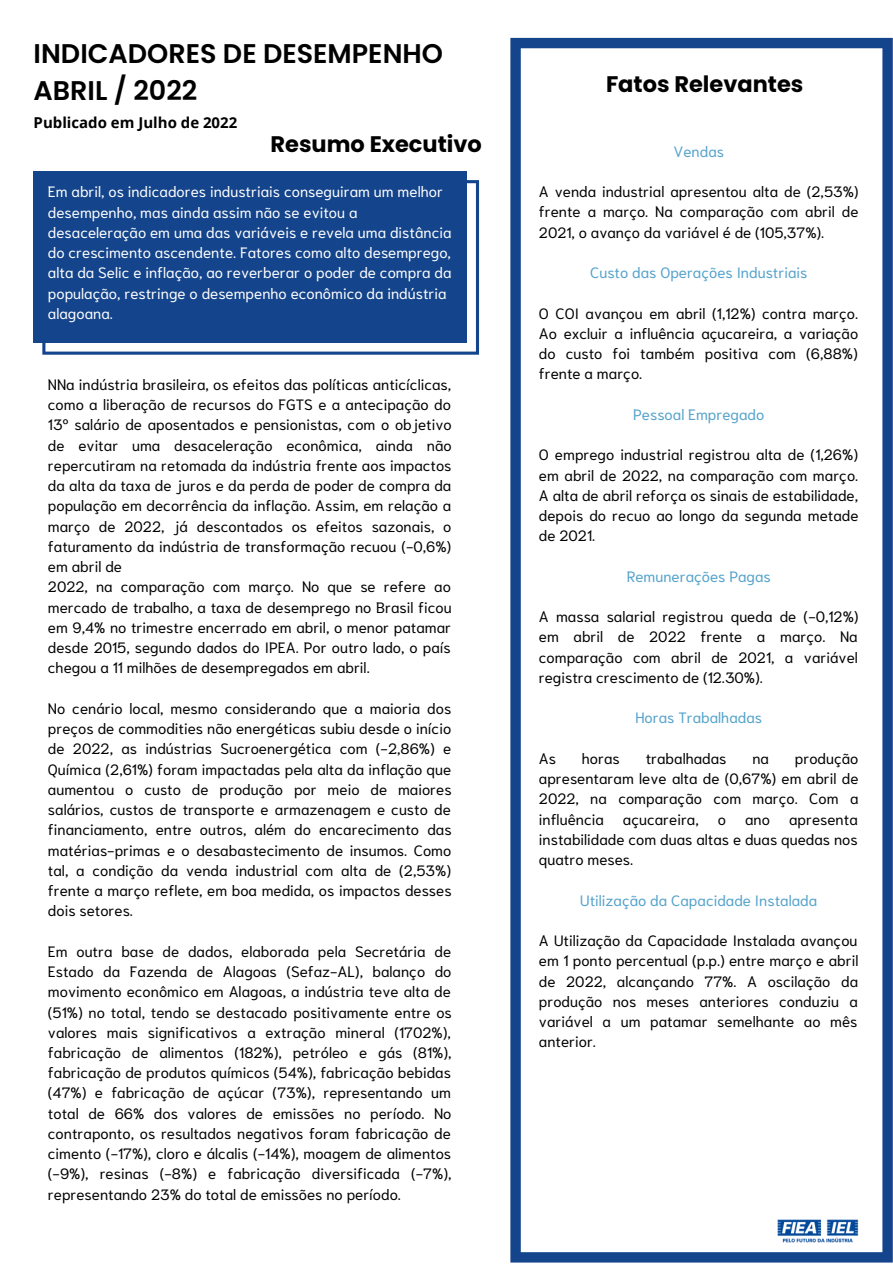
<style>
.page{position:relative;width:893px;height:1264px;background:#fff}
.page>*{position:absolute;margin:0;border:0;box-sizing:border-box;transform-origin:0 0}
.t1{font:600 27px/37px "Poppins";color:#000}
.t2{font:700 22.5px "Poppins";color:#000}
.t3{font:15px/20.2px "Niramit";color:#000;text-align:justify}
.t4{font:15px/20.2px "Niramit";color:#fff}
.t5{font:15px "Niramit";color:#54a2cb}
.t6{font:700 15px "Open Sans";color:#000}
</style>
<div class="page">
<svg style="left:510px;top:38px;width:382px;height:1224px"></svg>
<svg style="left:42px;top:180px;width:437px;height:175px"></svg>
<div style="left:34px;top:171px;width:433px;height:172px;background:#14448b"></div>
<img style="left:777px;top:1219px;width:81px;height:23px">
<h1 class="t1" style="left:34px;top:35px;width:411px">INDICADORES DE DESEMPENHO<br>ABRIL / 2022</h1>
<p class="t6" style="left:34px;top:112px;width:205px">Publicado em Julho de 2022</p>
<h2 class="t2" style="left:270px;top:129px;width:213px">Resumo Executivo</h2>
<p class="t4" style="left:48px;top:180px;width:405px">Em abril, os indicadores industriais conseguiram um melhor desempenho, mas ainda assim não se evitou a desaceleração em uma das variáveis e revela uma distância do crescimento ascendente. Fatores como alto desemprego, alta da Selic e inflação, ao reverberar o poder de compra da população, restringe o desempenho econômico da indústria alagoana.</p>
<p class="t3" style="left:48px;top:373px;width:405px;text-align:left">NNa indústria brasileira, os efeitos das políticas anticíclicas, como a liberação de recursos do FGTS e a antecipação do 13º salário de aposentados e pensionistas, com o objetivo de evitar uma desaceleração econômica, ainda não repercutiram na retomada da indústria frente aos impactos da alta da taxa de juros e da perda de poder de compra da população em decorrência da inflação. Assim, em relação a março de 2022, já descontados os efeitos sazonais, o faturamento da indústria de transformação recuou (-0,6%) em abril de<br>2022, na comparação com março. No que se refere ao mercado de trabalho, a taxa de desemprego no Brasil ficou em 9,4% no trimestre encerrado em abril, o menor patamar desde 2015, segundo dados do IPEA. Por outro lado, o país chegou a 11 milhões de desempregados em abril.</p>
<p class="t3" style="left:48px;top:697px;width:405px">No cenário local, mesmo considerando que a maioria dos preços de commodities não energéticas subiu desde o início de 2022, as indústrias Sucroenergética com (-2,86%) e Química (2,61%) foram impactadas pela alta da inflação que aumentou o custo de produção por meio de maiores salários, custos de transporte e armazenagem e custo de financiamento, entre outros, além do encarecimento das matérias-primas e o desabastecimento de insumos. Como tal, a condição da venda industrial com alta de (2,53%) frente a março reflete, em boa medida, os impactos desses dois setores.</p>
<p class="t3" style="left:48px;top:939px;width:405px">Em outra base de dados, elaborada pela Secretária de Estado da Fazenda de Alagoas (Sefaz-AL), balanço do movimento econômico em Alagoas, a indústria teve alta de (51%) no total, tendo se destacado positivamente entre os valores mais significativos a extração mineral (1702%), fabricação de alimentos (182%), petróleo e gás (81%), fabricação de produtos químicos (54%), fabricação bebidas (47%) e fabricação de açúcar (73%), representando um total de 66% dos valores de emissões no período. No contraponto, os resultados negativos foram fabricação de cimento (-17%), cloro e álcalis (-14%), moagem de alimentos (-9%), resinas (-8%) e fabricação diversificada (-7%), representando 23% do total de emissões no período.</p>
<h2 class="t2" style="left:606px;top:69px;width:199px">Fatos Relevantes</h2>
<p class="t5" style="left:673px;top:140px;width:52px">Vendas</p>
<p class="t3" style="left:539px;top:180px;width:321px">A venda industrial apresentou alta de (2,53%) frente a março. Na comparação com abril de 2021, o avanço da variável é de (105,37%).</p>
<p class="t5" style="left:590px;top:261px;width:219px">Custo das Operações Industriais</p>
<p class="t3" style="left:539px;top:301px;width:321px">O COI avançou em abril (1,12%) contra março.<br>Ao excluir a influência açucareira, a variação do custo foi também positiva com (6,88%) frente a março.</p>
<p class="t5" style="left:633px;top:403px;width:133px">Pessoal Empregado</p>
<p class="t3" style="left:539px;top:443px;width:321px">O emprego industrial registrou alta de (1,26%) em abril de 2022, na comparação com março.<br>A alta de abril reforça os sinais de estabilidade, depois do recuo ao longo da segunda metade de 2021.</p>
<p class="t5" style="left:626px;top:565px;width:146px">Remunerações Pagas</p>
<p class="t3" style="left:539px;top:605px;width:321px">A massa salarial registrou queda de (-0,12%) em abril de 2022 frente a março. Na comparação com abril de 2021, a variável registra crescimento de (12.30%).</p>
<p class="t5" style="left:635px;top:707px;width:128px">Horas Trabalhadas</p>
<p class="t3" style="left:539px;top:747px;width:19px">As</p>
<p class="t3" style="left:582px;top:747px;width:39px">horas</p>
<p class="t3" style="left:645px;top:747px;width:82px">trabalhadas</p>
<p class="t3" style="left:752px;top:747px;width:18px">na</p>
<p class="t3" style="left:539px;top:747px;width:321px;text-indent:256px">produção apresentaram leve alta de (0,67%) em abril de 2022, na comparação com março. Com a influência</p>
<p class="t3" style="left:623px;top:807px;width:77px">açucareira,</p>
<p class="t3" style="left:717px;top:807px;width:10px">o</p>
<p class="t3" style="left:745px;top:807px;width:26px">ano</p>
<p class="t3" style="left:539px;top:807px;width:320px;text-indent:250px">apresenta instabilidade com duas altas e duas quedas nos quatro meses.</p>
<p class="t5" style="left:580px;top:889px;width:238px">Utilização da Capacidade Instalada</p>
<p class="t3" style="left:539px;top:929px;width:321px">A Utilização da Capacidade Instalada avançou em 1 ponto percentual (p.p.) entre março e abril de 2022, alcançando 77%. A oscilação da produção nos meses anteriores conduziu a variável a um patamar semelhante ao mês anterior.</p>
</div>
